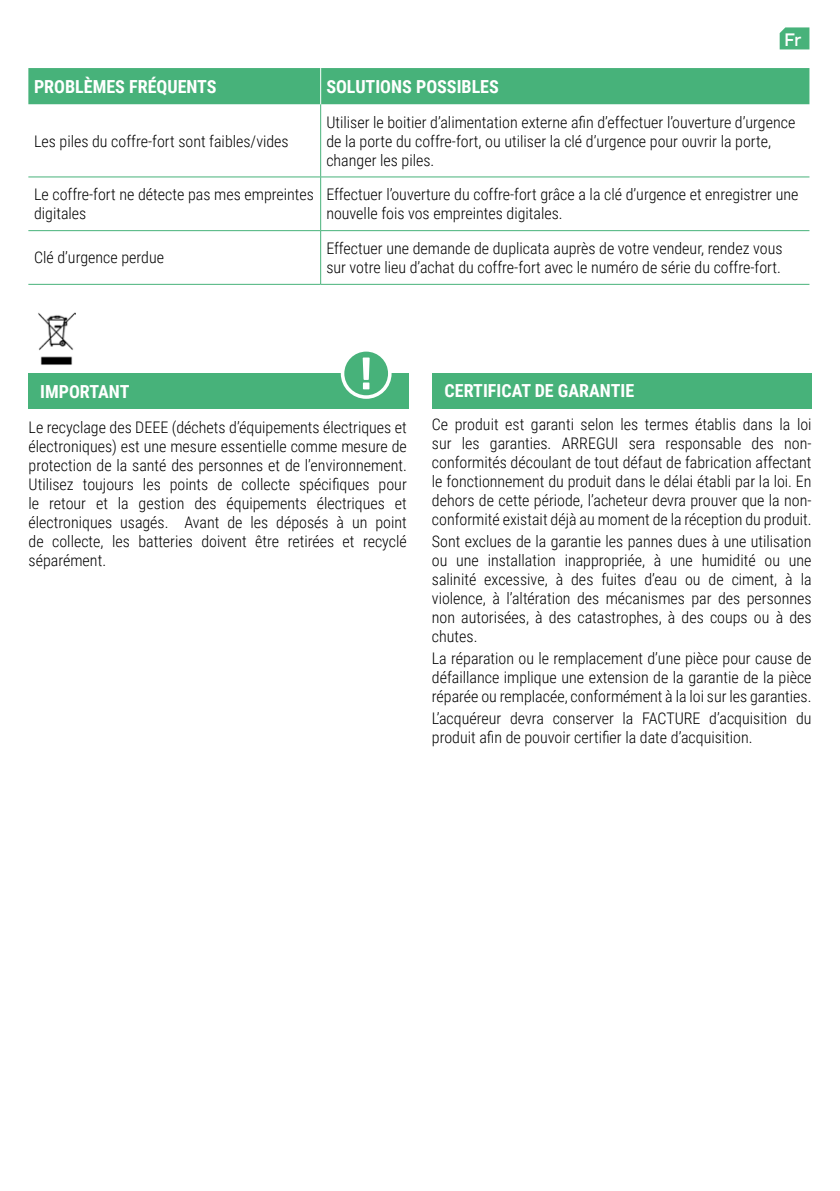
<style>
.page{position:relative;width:840px;height:1191px;background:#fff}
.page>*{position:absolute;margin:0;border:0;box-sizing:border-box;transform-origin:0 0}
.t1{font:700 18px "Roboto Condensed";color:#fff}
.t2{font:500 18px "TT Firs Neue";color:#fff}
.t3{font:300 16px/19px "Roboto Condensed";color:#000}
</style>
<div class="page">
<svg style="left:779px;top:27px;width:30px;height:22px"></svg>
<div style="left:431px;top:373px;width:380px;height:36px;background:#47b27a"></div>
<div style="left:28px;top:68px;width:781px;height:36px;background:#47b27a"></div>
<hr style="left:320px;top:104px;width:1px;height:73px;background:#47b27a">
<hr style="left:28px;top:177px;width:292px;height:1px;background:#47b27a">
<hr style="left:320px;top:177px;width:489px;height:1px;background:#47b27a">
<hr style="left:320px;top:177px;width:1px;height:53px;background:#47b27a">
<hr style="left:28px;top:230px;width:292px;height:1px;background:#47b27a">
<hr style="left:320px;top:230px;width:489px;height:1px;background:#47b27a">
<hr style="left:320px;top:231px;width:1px;height:53px;background:#47b27a">
<hr style="left:28px;top:284px;width:292px;height:1px;background:#47b27a">
<hr style="left:320px;top:284px;width:489px;height:1px;background:#47b27a">
<hr style="left:320px;top:68px;width:1px;height:36px;background:#fff">
<div style="left:28px;top:374px;width:380px;height:35px;background:#47b27a"></div>
<img style="left:38px;top:312px;width:38px;height:53px">
<div style="left:342px;top:350px;width:47px;height:47px;background:#47b27a;border-radius:50%"></div>
<div style="left:340px;top:348px;width:51px;height:51px;border:4px solid #fff;border-radius:50%"></div>
<svg style="left:362px;top:357px;width:7px;height:32px"></svg>
<p class="t2" style="left:784px;top:28px;width:19px">Fr</p>
<p class="t1" style="left:34px;top:74px;width:184px">PROBLÈMES FRÉQUENTS</p>
<p class="t1" style="left:326px;top:74px;width:174px">SOLUTIONS POSSIBLES</p>
<p class="t3" style="left:34px;top:131px;width:256px">Les piles du coffre-fort sont faibles/vides</p>
<p class="t3" style="left:326px;top:112px;width:470px">Utiliser le boitier d’alimentation externe afin d’effectuer l’ouverture d’urgence de la porte du coffre-fort, ou utiliser la clé d’urgence pour ouvrir la porte, changer les piles.</p>
<p class="t3" style="left:34px;top:184px;width:281px">Le coffre-fort ne détecte pas mes empreintes digitales</p>
<p class="t3" style="left:326px;top:184px;width:473px">Effectuer l’ouverture du coffre-fort grâce a la clé d’urgence et enregistrer une nouvelle fois vos empreintes digitales.</p>
<p class="t3" style="left:34px;top:248px;width:131px">Clé d’urgence perdue</p>
<p class="t3" style="left:326px;top:238px;width:457px">Effectuer une demande de duplicata auprès de votre vendeur, rendez vous sur votre lieu d’achat du coffre-fort avec le numéro de série du coffre-fort.</p>
<p class="t1" style="left:40px;top:379px;width:91px">IMPORTANT</p>
<p class="t3" style="left:29px;top:417px;width:379px;text-align:justify">Le recyclage des DEEE (déchets d’équipements électriques et électroniques) est une mesure essentielle comme mesure de protection de la santé des personnes et de l’environnement.<br>Utilisez toujours les points de collecte spécifiques pour le retour et la gestion des équipements électriques et électroniques usagés. Avant de les déposés à un point de collecte, les batteries doivent être retirées et recyclé séparément.</p>
<p class="t1" style="left:444px;top:378px;width:191px">CERTIFICAT DE GARANTIE</p>
<p class="t3" style="left:431px;top:414px;width:381px;text-align:justify">Ce produit est garanti selon les termes établis dans la loi sur les garanties. ARREGUI sera responsable des non&shy;conformités découlant de tout défaut de fabrication affectant le fonctionnement du produit dans le délai établi par la loi. En dehors de cette période, l’acheteur devra prouver que la non&shy;conformité existait déjà au moment de la réception du produit.</p>
<p class="t3" style="left:431px;top:531px;width:381px;text-align:justify">Sont exclues de la garantie les pannes dues à une utilisation ou une installation inappropriée, à une humidité ou une salinité excessive, à des fuites d’eau ou de ciment, à la violence, à l’altération des mécanismes par des personnes non autorisées, à des catastrophes, à des coups ou à des chutes.</p>
<p class="t3" style="left:431px;top:648px;width:381px;text-align:justify">La réparation ou le remplacement d’une pièce pour cause de défaillance implique une extension de la garantie de la pièce réparée ou remplacée, conformément à la loi sur les garanties.</p>
<p class="t3" style="left:431px;top:708px;width:381px">L’acquéreur devra conserver la FACTURE d’acquisition du produit afin de pouvoir certifier la date d’acquisition.</p>
</div>
